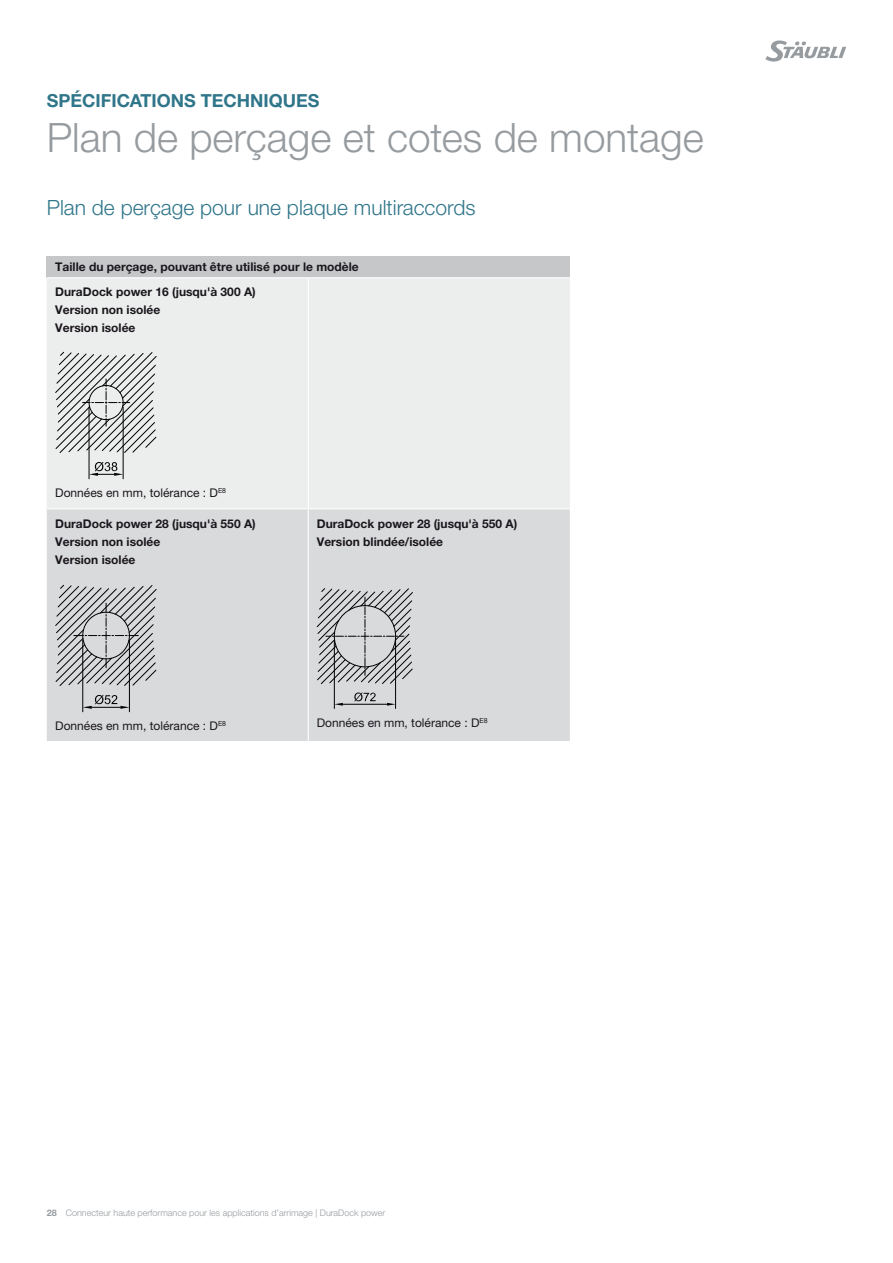
<style>
.page{position:relative;width:893px;height:1263px;background:#fff}
.page>*{position:absolute;margin:0;border:0;box-sizing:border-box;transform-origin:0 0}
.Headline_Inside_FR{font:300 40.5px "Helvetica Neue LTW1 G";color:#969b9f}
.Subheadline_Inside_F{font:300 21px "Helvetica Neue LTW1 G";color:#30768a}
.Capture_Kicker_Insid{font:700 18px "Helvetica Neue LTW1 G";color:#30768a}
.Table_Body_neutral{font:700 12px "Helvetica Neue LTW1 G";color:#1a171c}
.Table_Body_neutral-2{font:12px "Helvetica Neue LTW1 G";color:#1a171c}
.t1{font:300 9px "Helvetica Neue LTW1 G";color:#969b9f}
.s1{font-weight:700}
</style>
<div class="page">
<svg style="left:765px;top:40px;width:81px;height:22px"></svg>
<div style="left:47px;top:257px;width:523px;height:21px;background:#c6c7c8"></div>
<div style="left:47px;top:278px;width:523px;height:230px;background:#eceded"></div>
<div style="left:47px;top:509px;width:523px;height:232px;background:#d9dadb"></div>
<hr style="left:47px;top:277px;width:261px;height:1px;background:#fff">
<hr style="left:308px;top:277px;width:262px;height:1px;background:#fff">
<hr style="left:308px;top:278px;width:1px;height:63px;background:#fff">
<hr style="left:308px;top:341px;width:1px;height:167px;background:#fff">
<hr style="left:308px;top:509px;width:1px;height:65px;background:#fff">
<hr style="left:308px;top:574px;width:1px;height:167px;background:#fff">
<svg style="left:55px;top:352px;width:101px;height:101px;background:#c4c4c4"></svg>
<hr style="left:89px;top:407px;width:1px;height:72px;background:#000">
<hr style="left:123px;top:407px;width:1px;height:72px;background:#000">
<svg style="left:89px;top:462px;width:34px;height:14px"></svg>
<svg style="left:55px;top:585px;width:101px;height:101px;background:#b5b5b6"></svg>
<hr style="left:83px;top:640px;width:1px;height:72px;background:#000">
<hr style="left:129px;top:640px;width:1px;height:72px;background:#000">
<svg style="left:83px;top:695px;width:46px;height:14px"></svg>
<svg style="left:317px;top:588px;width:96px;height:96px;background:#b9babb"></svg>
<hr style="left:334px;top:640px;width:1px;height:68px;background:#000">
<hr style="left:395px;top:640px;width:1px;height:68px;background:#000">
<hr style="left:343px;top:704px;width:44px;height:1px;background:#000">
<svg style="left:334px;top:703px;width:9px;height:3px"></svg>
<svg style="left:387px;top:703px;width:9px;height:3px"></svg>
<svg style="left:354px;top:692px;width:23px;height:10px"></svg>
<p class="Capture_Kicker_Insid" style="left:47px;top:89px;width:274px">SPÉCIFICATIONS TECHNIQUES</p>
<p class="Headline_Inside_FR" style="left:47px;top:113px;width:658px">Plan de perçage et cotes de montage</p>
<p class="Subheadline_Inside_F" style="left:47px;top:194px;width:430px">Plan de perçage pour une plaque multiraccords</p>
<p class="Table_Body_neutral" style="left:55px;top:260px;width:305px">Taille du perçage, pouvant être utilisé pour le modèle</p>
<p class="Table_Body_neutral" style="left:55px;top:284px;width:202px">DuraDock power 16 (jusqu'à 300 A)</p>
<p class="Table_Body_neutral" style="left:55px;top:302px;width:107px">Version non isolée</p>
<p class="Table_Body_neutral" style="left:55px;top:320px;width:82px">Version isolée</p>
<p class="Table_Body_neutral-2" style="left:55px;top:485px;width:172px">Données en mm, tolérance : D<sup>E8</sup></p>
<p class="Table_Body_neutral" style="left:55px;top:516px;width:202px">DuraDock power 28 (jusqu'à 550 A)</p>
<p class="Table_Body_neutral" style="left:55px;top:534px;width:107px">Version non isolée</p>
<p class="Table_Body_neutral" style="left:55px;top:552px;width:82px">Version isolée</p>
<p class="Table_Body_neutral" style="left:317px;top:516px;width:202px">DuraDock power 28 (jusqu'à 550 A)</p>
<p class="Table_Body_neutral" style="left:317px;top:534px;width:128px">Version blindée/isolée</p>
<p class="Table_Body_neutral-2" style="left:55px;top:718px;width:172px">Données en mm, tolérance : D<sup>E8</sup></p>
<p class="Table_Body_neutral-2" style="left:317px;top:715px;width:172px">Données en mm, tolérance : D<sup>E8</sup></p>
<p class="t1" style="left:47px;top:1207px;width:340px"><span class="s1">28</span> Connecteur haute performance pour les applications d’arrimage | DuraDock power</p>
</div>
